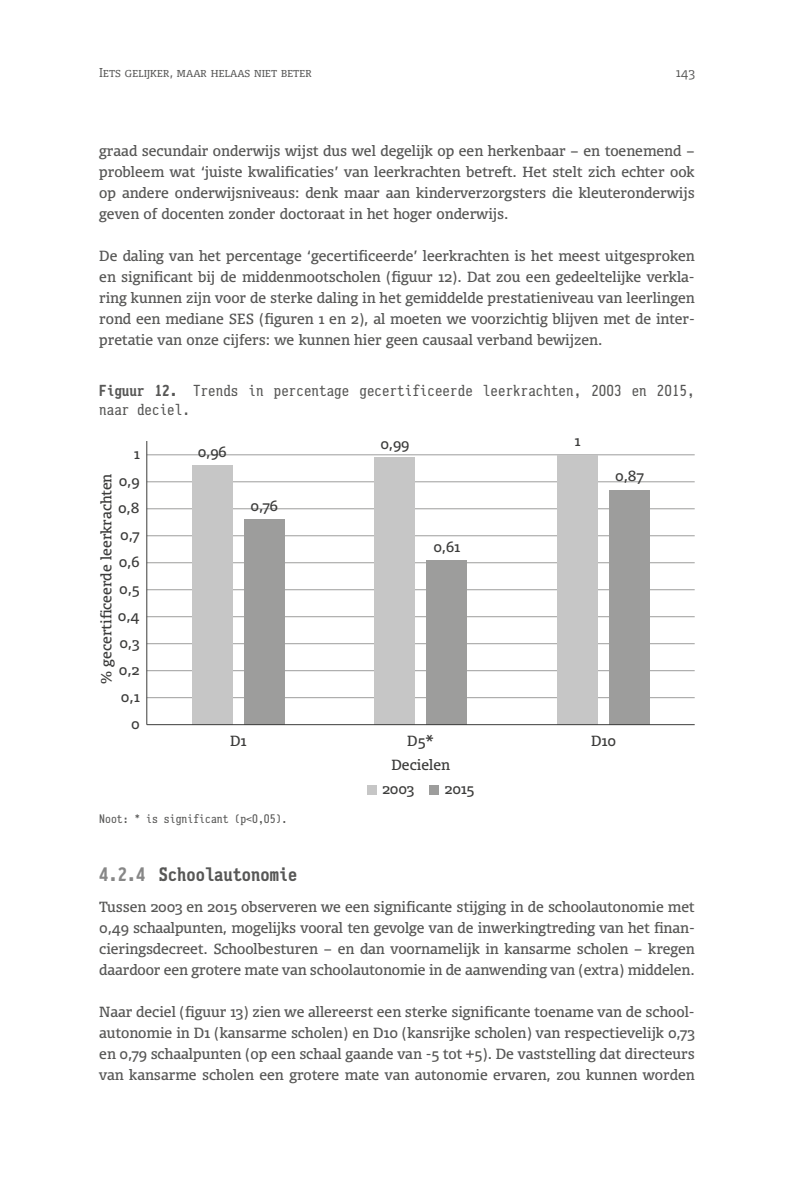
<style>
.page{position:relative;width:794px;height:1191px;background:#fff}
.page>*{position:absolute;margin:0;border:0;box-sizing:border-box;transform-origin:0 0}
.t1{font:700 19.25px "Pennsylvania";color:#575756}
.t2{font:15.75px/19.2px "Pennsylvania";color:#575756}
.t3{font:14px/21px "Olsen Pro";color:#575756;text-align:justify}
.t4{font:14px/24.2px "Olsen Pro";color:#3c3c3b}
.t5{font:300 12.25px "Olsen Pro";color:#575756}
.t6{font:12.25px "Pennsylvania";color:#575756}
.s1{font-weight:700}
.s2{color:#878787}
</style>
<div class="page">
<hr style="left:147px;top:697px;width:547px;height:1px;background:#9d9d9c">
<hr style="left:147px;top:670px;width:547px;height:1px;background:#9d9d9c">
<hr style="left:147px;top:643px;width:547px;height:1px;background:#9d9d9c">
<hr style="left:147px;top:616px;width:547px;height:1px;background:#9d9d9c">
<hr style="left:147px;top:589px;width:547px;height:1px;background:#9d9d9c">
<hr style="left:147px;top:562px;width:547px;height:1px;background:#9d9d9c">
<hr style="left:147px;top:535px;width:547px;height:1px;background:#9d9d9c">
<hr style="left:147px;top:508px;width:547px;height:1px;background:#9d9d9c">
<hr style="left:147px;top:481px;width:547px;height:1px;background:#9d9d9c">
<hr style="left:147px;top:454px;width:547px;height:1px;background:#9d9d9c">
<div style="left:192px;top:465px;width:41px;height:259px;background:#c6c6c6"></div>
<div style="left:244px;top:519px;width:41px;height:205px;background:#9d9d9c"></div>
<div style="left:374px;top:457px;width:41px;height:267px;background:#c6c6c6"></div>
<div style="left:426px;top:560px;width:41px;height:164px;background:#9d9d9c"></div>
<div style="left:557px;top:455px;width:41px;height:269px;background:#c6c6c6"></div>
<div style="left:609px;top:490px;width:41px;height:234px;background:#9d9d9c"></div>
<hr style="left:147px;top:724px;width:547px;height:1px;background:#3c3c3b">
<div style="left:367px;top:785px;width:10px;height:10px;background:#c6c6c6"></div>
<div style="left:429px;top:785px;width:10px;height:10px;background:#9d9d9c"></div>
<hr style="left:146px;top:441px;width:1px;height:283px;background:#3c3c3b">
<p class="t5" style="left:99px;top:64px;width:214px">Iets gelijker, maar helaas niet beter</p>
<p class="t5" style="left:676px;top:64px;width:20px">143</p>
<p class="t3" style="left:99px;top:139px;width:597px">graad secundair onderwijs wijst dus wel degelijk op een herkenbaar – en toenemend – probleem wat ‘juiste kwalificaties’ van leerkrachten betreft. Het stelt zich echter ook op andere onderwijsniveaus: denk maar aan kinderverzorgsters die kleuteronderwijs geven of docenten zonder doctoraat in het hoger onderwijs.</p>
<p class="t3" style="left:99px;top:244px;width:597px">De daling van het percentage ‘gecertificeerde’ leerkrachten is het meest uitgesproken en significant bij de middenmootscholen (figuur 12). Dat zou een gedeeltelijke verkla&shy;ring kunnen zijn voor de sterke daling in het gemiddelde prestatieniveau van leerlingen rond een mediane SES (figuren 1 en 2), al moeten we voorzichtig blijven met de inter&shy;pretatie van onze cijfers: we kunnen hier geen causaal verband bewijzen.</p>
<p class="t2" style="left:99px;top:380px;width:597px"><span class="s1">Figuur 12.</span> Trends in percentage gecertificeerde leerkrachten, 2003 en 2015, naar deciel.</p>
<p class="t4" style="left:198px;top:439px;width:30px">0,96</p>
<p class="t4" style="left:380px;top:431px;width:30px">0,99</p>
<p class="t4" style="left:574px;top:428px;width:7px">1</p>
<p class="t4" style="left:134px;top:441px;width:7px">1</p>
<p class="t4" style="left:93px;top:684px;width:212px;rotate:-90deg">% gecerti ceerde leerkrachten</p>
<p class="t4" style="left:119px;top:468px;width:22px">0,9</p>
<p class="t4" style="left:118px;top:495px;width:23px">0,8</p>
<p class="t4" style="left:120px;top:522px;width:21px">0,7</p>
<p class="t4" style="left:119px;top:549px;width:22px">0,6</p>
<p class="t4" style="left:119px;top:576px;width:22px">0,5</p>
<p class="t4" style="left:118px;top:603px;width:23px">0,4</p>
<p class="t4" style="left:119px;top:630px;width:22px">0,3</p>
<p class="t4" style="left:119px;top:657px;width:22px">0,2</p>
<p class="t4" style="left:121px;top:684px;width:20px">0,1</p>
<p class="t4" style="left:131px;top:711px;width:10px">0</p>
<p class="t4" style="left:250px;top:493px;width:29px">0,76</p>
<p class="t4" style="left:433px;top:533px;width:28px">0,61</p>
<p class="t4" style="left:615px;top:463px;width:30px">0,87</p>
<p class="t4" style="left:230px;top:728px;width:18px">D1</p>
<p class="t4" style="left:407px;top:728px;width:28px">D5*</p>
<p class="t4" style="left:591px;top:728px;width:26px">D10</p>
<p class="t4" style="left:382px;top:752px;width:69px;text-indent:9px">Decielen<br>2003</p>
<p class="t4" style="left:444px;top:776px;width:31px">2015</p>
<p class="t6" style="left:99px;top:811px;width:190px">Noot: * is significant (p&lt;0,05).</p>
<h1 class="t1" style="left:99px;top:863px;width:200px"><span class="s2">4.2.4</span> Schoolautonomie</h1>
<p class="t3" style="left:99px;top:895px;width:597px">Tussen 2003 en 2015 observeren we een significante stijging in de schoolautonomie met 0,49 schaalpunten, mogelijks vooral ten gevolge van de inwerkingtreding van het finan&shy;cieringsdecreet. Schoolbesturen – en dan voornamelijk in kansarme scholen – kregen daardoor een grotere mate van schoolautonomie in de aanwending van (extra) middelen.</p>
<p class="t3" style="left:99px;top:1000px;width:597px">Naar deciel (figuur 13) zien we allereerst een sterke significante toename van de school&shy;autonomie in D1 (kansarme scholen) en D10 (kansrijke scholen) van respectievelijk 0,73 en 0,79 schaalpunten (op een schaal gaande van -5 tot +5). De vaststelling dat directeurs van kansarme scholen een grotere mate van autonomie ervaren, zou kunnen worden</p>
</div>
